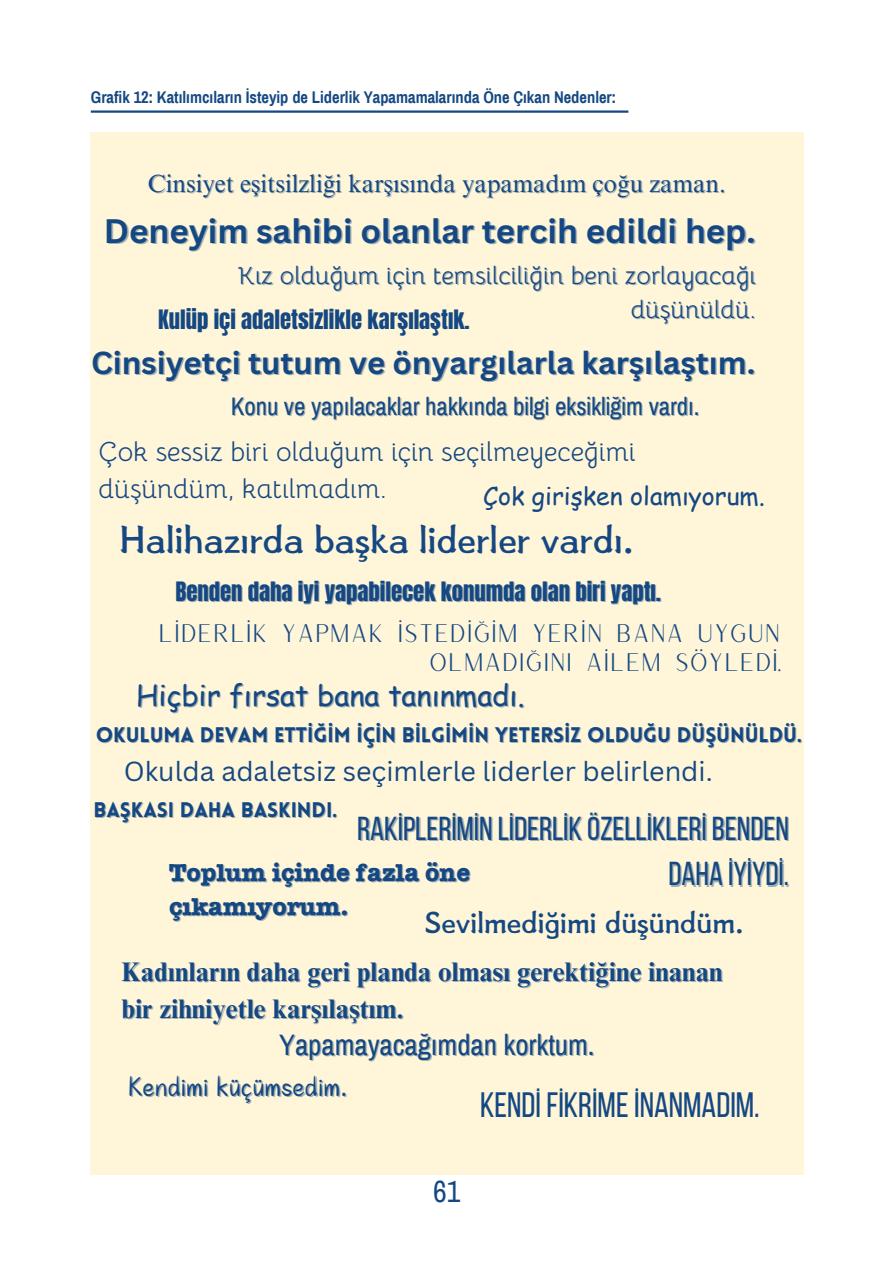
<style>
.page{position:relative;width:893px;height:1264px;background:#fff}
.page>*{position:absolute;margin:0;border:0;box-sizing:border-box;transform-origin:0 0}
.t1{font:47.55px "Canva Tide Kaplan Latin";color:#154882}
.t2{font:37.2px "Canva Tide Kaplan Latin";color:#154882}
.t3{font:35.1px "Bebas Neue";color:#154882}
.t4{font:33px "Bebas Neue";color:#154882}
.t5{font:700 33px "Canva Sans";color:#154882}
.t6{font:700 31.05px "Canva Sans";color:#154882}
.t7{font:31.05px "Canva Milk Ttea";color:#154882}
.t8{font:30px "Archivo Narrow";color:#154882}
.t9{font:28.95px "Comic Sans MS";color:#154882}
.t10{font:28.95px "Archivo Narrow";color:#154882}
.t11{font:700 26.85px "Times NRMT Pro";color:#154882}
.t12{font:26.85px/36.8px "Bellota";color:#154882}
.t13{font:26.85px "Canva Sans";color:#154882}
.t14{font:24.75px/29.1px "Versailles";color:#154882;text-align:right}
.t15{font:24.75px "Bellota";color:#154882}
.t16{font:24.75px "Times NRMT Pro";color:#154882}
.t17{font:24.75px "Archivo Narrow";color:#154882}
.t18{font:700 24.75px "American Typewriter ITC Pro";color:#154882}
.t19{font:24.75px "Comic Sans MS";color:#154882}
.t20{font:22.65px "Anton";color:#154882}
.t21{font:900 20.7px "Lovelo";color:#154882}
.t22{font:700 16.5px "Archivo Narrow";color:#154882}
</style>
<div class="page">
<hr style="left:91px;top:110px;width:537px;height:3px;background:#154882">
<div style="left:90px;top:132px;width:714px;height:1042px;background:#fff5d8"></div>
<p class="t22" style="left:91px;top:89px;width:527px">Grafik 12: Katılımcıların İsteyip de Liderlik Yapamamalarında Öne Çıkan Nedenler:</p>
<p class="t16" style="left:148px;top:174px;width:579px">Cinsiyet eşitsilzliği karşısında yapamadım çoğu zaman.</p>
<p class="t5" style="left:104px;top:207px;width:653px">Deneyim sahibi olanlar tercih edildi hep.</p>
<h6 class="t15" style="left:238px;top:260px;width:519px">Kız olduğum için temsilciliğin beni zorlayacağı</h6>
<p class="t15" style="left:630px;top:293px;width:127px">düşünüldü.</p>
<p class="t20" style="left:158px;top:303px;width:313px">Kulüp içi adaletsizlikle karşılaştık.</p>
<p class="t6" style="left:91px;top:340px;width:665px">Cinsiyetçi tutum ve önyargılarla karşılaştım.</p>
<p class="t17" style="left:231px;top:393px;width:470px">Konu ve yapılacaklar hakkında bilgi eksikliğim vardı.</p>
<p class="t12" style="left:98px;top:433px;width:538px">Çok sessiz biri olduğum için seçilmeyeceğimi düşündüm, katılmadım.</p>
<p class="t19" style="left:483px;top:477px;width:283px">Çok girişken olamıyorum.</p>
<p class="t1" style="left:119px;top:515px;width:515px">Halihazırda başka liderler vardı.</p>
<h6 class="t20" style="left:175px;top:575px;width:487px">Benden daha iyi yapabilecek konumda olan biri yaptı.</h6>
<h4 class="t14" style="left:158px;top:617px;width:623px">LİDERLİK YAPMAK İSTEDİĞİM YERİN BANA UYGUN<br>OLMADIĞINI AİLEM SÖYLEDİ.</h4>
<h4 class="t9" style="left:136px;top:674px;width:390px">Hiçbir fırsat bana tanınmadı.</h4>
<p class="t21" style="left:96px;top:726px;width:708px">OKULUMA DEVAM ETTİĞİM İÇİN BİLGİMİN YETERSİZ OLDUĞU DÜŞÜNÜLDÜ.</p>
<p class="t13" style="left:124px;top:752px;width:590px">Okulda adaletsiz seçimlerle liderler belirlendi.</p>
<p class="t21" style="left:94px;top:801px;width:245px">BAŞKASI DAHA BASKINDI.</p>
<h2 class="t4" style="left:357px;top:814px;width:433px">RAKİPLERİMİN LİDERLİK ÖZELLİKLERİ BENDEN</h2>
<h5 class="t4" style="left:668px;top:860px;width:122px">DAHA İYİYDİ.</h5>
<h2 class="t18" style="left:169px;top:864px;width:303px">Toplum içinde fazla öne</h2>
<p class="t18" style="left:169px;top:897px;width:181px">çıkamıyorum.</p>
<h1 class="t2" style="left:424px;top:903px;width:320px">Sevilmediğimi düşündüm.</h1>
<p class="t11" style="left:122px;top:961px;width:602px">Kadınların daha geri planda olması gerektiğine inanan</p>
<h6 class="t11" style="left:122px;top:998px;width:284px">bir zihniyetle karşılaştım.</h6>
<h3 class="t10" style="left:279px;top:1029px;width:317px">Yapamayacağımdan korktum.</h3>
<h3 class="t7" style="left:127px;top:1067px;width:221px">Kendimi küçümsedim.</h3>
<h6 class="t3" style="left:480px;top:1090px;width:281px">KENDİ FİKRİMEİNANMADIM.</h6>
<h3 class="t8" style="left:433px;top:1175px;width:29px">61</h3>
</div>
